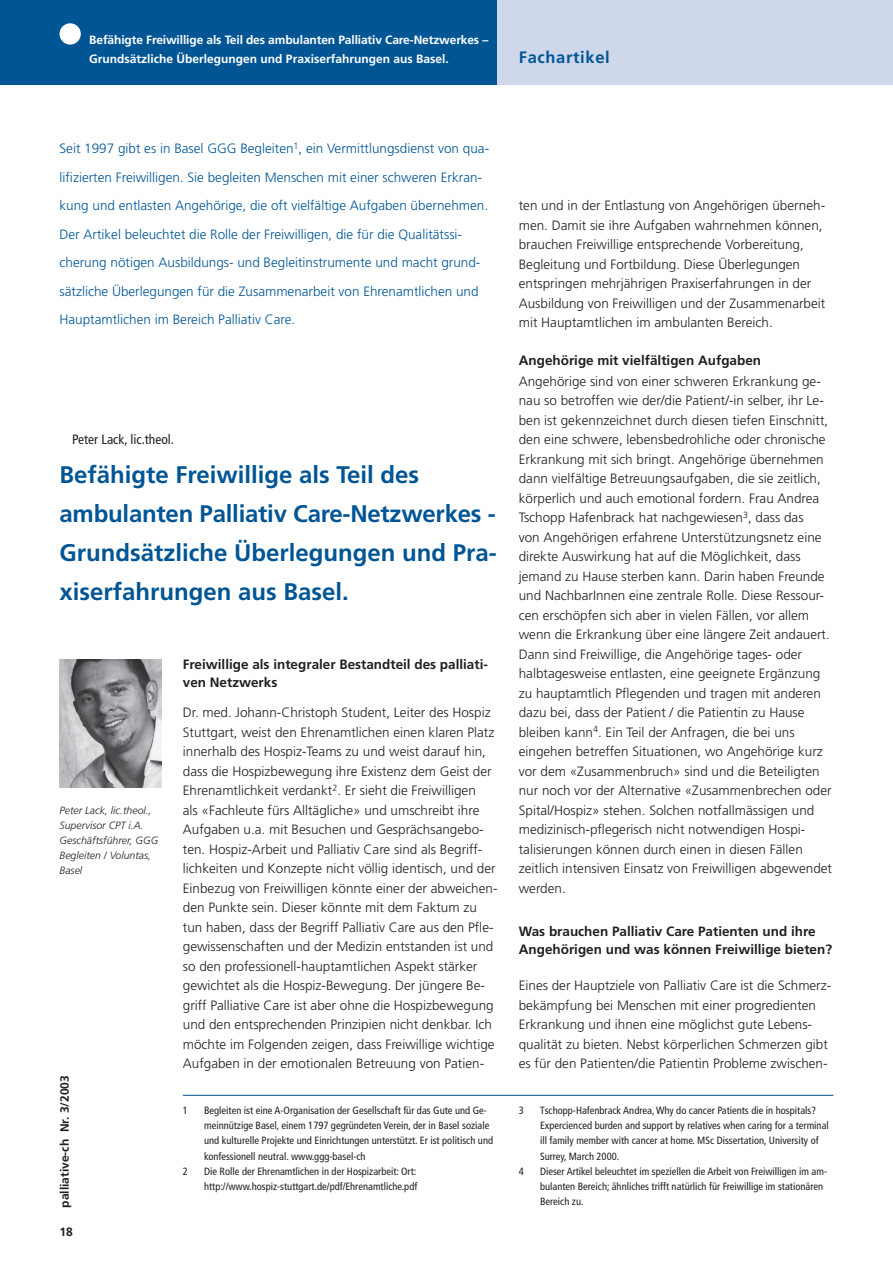
<style>
.page{position:relative;width:893px;height:1263px;background:#fff}
.page>*{position:absolute;margin:0;border:0;box-sizing:border-box;transform-origin:0 0}
.t1{font:700 24px/39px "Frutiger";color:#005595}
.t2{font:700 16.5px "Frutiger";letter-spacing:.04em;color:#005595}
.t3{font:300 13.5px/19.5px "Frutiger";color:#231f20}
.t4{font:300 13.5px/28.5px "Frutiger";color:#005595}
.t5{font:700 13.5px/18px "Frutiger";color:#231f20}
.t6{font:condensed 13.5px "Frutiger";color:#231f20}
.t7{font:700 12px/19.5px "Frutiger";letter-spacing:-.01em;color:#fff}
.t8{font:700 12px "Frutiger";color:#231f20}
.t9{font:condensed 10.5px/15px "Frutiger";color:#231f20}
.t10{font:italic 300 10.5px/15px "Frutiger";color:#231f20}
</style>
<div class="page">
<div style="left:0;top:0;width:497px;height:85px;background:#005595"></div>
<div style="left:60px;top:23px;width:21px;height:22px;background:#fff;border-radius:50%"></div>
<div style="left:497px;top:0;width:396px;height:85px;background:#ced8ea"></div>
<img style="left:60px;top:659px;width:102px;height:128px">
<hr style="left:183px;top:1095px;width:650px;height:1px;background:#005595">
<p class="t7" style="left:89px;top:30px;width:401px">Befähigte Freiwillige als Teil des ambulanten Palliativ Care-Netzwerkes –<br>Grundsätzliche Überlegungen und Praxiserfahrungen aus Basel.</p>
<p class="t2" style="left:519px;top:48px;width:92px">Fachartikel</p>
<p class="t4" style="left:60px;top:134px;width:431px">Seit 1997 gibt es in Basel GGG Begleiten<sup>1</sup>, ein Vermittlungsdienst von qua&shy;lifizierten Freiwilligen. Sie begleiten Menschen mit einer schweren Erkran&shy;kung und entlasten Angehörige, die oft vielfältige Aufgaben übernehmen.<br>Der Artikel beleuchtet die Rolle der Freiwilligen, die für die Qualitätssi&shy;cherung nötigen Ausbildungs- und Begleitinstrumente und macht grund&shy;sätzliche Überlegungen für die Zusammenarbeit von Ehrenamtlichen und Hauptamtlichen im Bereich Palliativ Care.</p>
<p class="t6" style="left:72px;top:431px;width:103px">Peter Lack, lic.theol.</p>
<h1 class="t1" style="left:60px;top:455px;width:439px">Befähigte Freiwillige als Teil des ambulanten Palliativ Care-Netzwerkes - Grundsätzliche Überlegungen und Pra&shy;xiserfahrungen aus Basel.</h1>
<p class="t10" style="left:60px;top:803px;width:100px">Peter Lack, lic.theol.,<br>Supervisor CPT i.A.<br>Geschäftsführer, GGG<br>Begleiten / Voluntas,<br>Basel</p>
<p class="t8" style="left:57px;top:1208px;width:134px;rotate:-90deg">palliative-ch Nr. 3/2003</p>
<p class="t8" style="left:60px;top:1225px;width:15px">18</p>
<p class="t5" style="left:183px;top:655px;width:307px">Freiwillige als integraler Bestandteil des palliati&shy;ven Netzwerks</p>
<p class="t3" style="left:183px;top:703px;width:316px">Dr. med. Johann-Christoph Student, Leiter des Hospiz Stuttgart, weist den Ehrenamtlichen einen klaren Platz innerhalb des Hospiz-Teams zu und weist darauf hin, dass die Hospizbewegung ihre Existenz dem Geist der Ehrenamtlichkeit verdankt<sup>2</sup>. Er sieht die Freiwilligen<br>als «Fachleute fürs Alltägliche» und umschreibt ihre Aufgaben u.a. mit Besuchen und Gesprächsangebo&shy;ten. Hospiz-Arbeit und Palliativ Care sind als Begriff&shy;lichkeiten und Konzepte nicht völlig identisch, und der Einbezug von Freiwilligen könnte einer der abweichen&shy;den Punkte sein. Dieser könnte mit dem Faktum zu tun haben, dass der Begriff Palliativ Care aus den Pfle&shy;gewissenschaften und der Medizin entstanden ist und so den professionell-hauptamtlichen Aspekt stärker gewichtet als die Hospiz-Bewegung. Der jüngere Be&shy;griff Palliative Care ist aber ohne die Hospizbewegung und den entsprechenden Prinzipien nicht denkbar. Ich möchte im Folgenden zeigen, dass Freiwillige wichtige Aufgaben in der emotionalen Betreuung von Patien-</p>
<p class="t9" style="left:183px;top:1103px;width:7px">1</p>
<p class="t9" style="left:204px;top:1103px;width:291px">Begleiten ist eine A-Organisation der Gesellschaft für das Gute und Ge&shy;meinnützige Basel, einem 1797 gegründeten Verein, der in Basel soziale und kulturelle Projekte und Einrichtungen unterstützt. Er ist politisch und konfessionell neutral. www.ggg-basel-ch</p>
<p class="t9" style="left:183px;top:1163px;width:7px">2</p>
<p class="t9" style="left:204px;top:1163px;width:215px">Die Rolle der Ehrenamtlichen in der Hospizarbeit: Ort: http://www.hospiz-stuttgart.de/pdf/Ehrenamtliche.pdf</p>
<p class="t3" style="left:519px;top:196px;width:308px">ten und in der Entlastung von Angehörigen überneh&shy;men. Damit sie ihre Aufgaben wahrnehmen können, brauchen Freiwillige entsprechende Vorbereitung, Begleitung und Fortbildung. Diese Überlegungen entspringen mehrjährigen Praxiserfahrungen in der Ausbildung von Freiwilligen und der Zusammenarbeit mit Hauptamtlichen im ambulanten Bereich.</p>
<p class="t5" style="left:519px;top:351px;width:244px">Angehörige mit vielfältigen Aufgaben</p>
<p class="t3" style="left:519px;top:371px;width:315px">Angehörige sind von einer schweren Erkrankung ge&shy;nau so betroffen wie der/die Patient/-in selber, ihr Le&shy;ben ist gekennzeichnet durch diesen tiefen Einschnitt, den eine schwere, lebensbedrohliche oder chronische Erkrankung mit sich bringt. Angehörige übernehmen dann vielfältige Betreuungsaufgaben, die sie zeitlich, körperlich und auch emotional fordern. Frau Andrea Tschopp Hafenbrack hat nachgewiesen<sup>3</sup>, dass das<br>von Angehörigen erfahrene Unterstützungsnetz eine direkte Auswirkung hat auf die Möglichkeit, dass jemand zu Hause sterben kann. Darin haben Freunde und NachbarInnen eine zentrale Rolle. Diese Ressour&shy;cen erschöpfen sich aber in vielen Fällen, vor allem wenn die Erkrankung über eine längere Zeit andauert.<br>Dann sind Freiwillige, die Angehörige tages- oder halbtagesweise entlasten, eine geeignete Ergänzung zu hauptamtlich Pflegenden und tragen mit anderen dazu bei, dass der Patient / die Patientin zu Hause bleiben kann<sup>4</sup>. Ein Teil der Anfragen, die bei uns eingehen betreffen Situationen, wo Angehörige kurz vor dem «Zusammenbruch» sind und die Beteiligten nur noch vor der Alternative «Zusammenbrechen oder Spital/Hospiz» stehen. Solchen notfallmässigen und medizinisch-pflegerisch nicht notwendigen Hospi&shy;talisierungen können durch einen in diesen Fällen zeitlich intensiven Einsatz von Freiwilligen abgewendet werden.</p>
<p class="t5" style="left:519px;top:922px;width:315px">Was brauchen Palliativ Care Patienten und ihre<br>Angehörigen und was können Freiwillige bieten?</p>
<p class="t3" style="left:519px;top:976px;width:314px">Eines der Hauptziele von Palliativ Care ist die Schmerz&shy;bekämpfung bei Menschen mit einer progredienten Erkrankung und ihnen eine möglichst gute Lebens&shy;qualität zu bieten. Nebst körperlichen Schmerzen gibt es für den Patienten/die Patientin Probleme zwischen-</p>
<p class="t9" style="left:519px;top:1103px;width:7px">3</p>
<p class="t9" style="left:540px;top:1103px;width:290px">Tschopp-Hafenbrack Andrea, Why do cancer Patients die in hospitals?<br>Expercienced burden and support by relatives when caring for a terminal ill family member with cancer at home. MSc Dissertation, University of Surrey, March 2000.</p>
<p class="t9" style="left:519px;top:1163px;width:7px">4</p>
<p class="t9" style="left:540px;top:1163px;width:289px">Dieser Artikel beleuchtet im speziellen die Arbeit von Freiwilligen im am&shy;bulanten Bereich; ähnliches trifft natürlich für Freiwillige im stationären<br>Bereich zu.</p>
</div>
